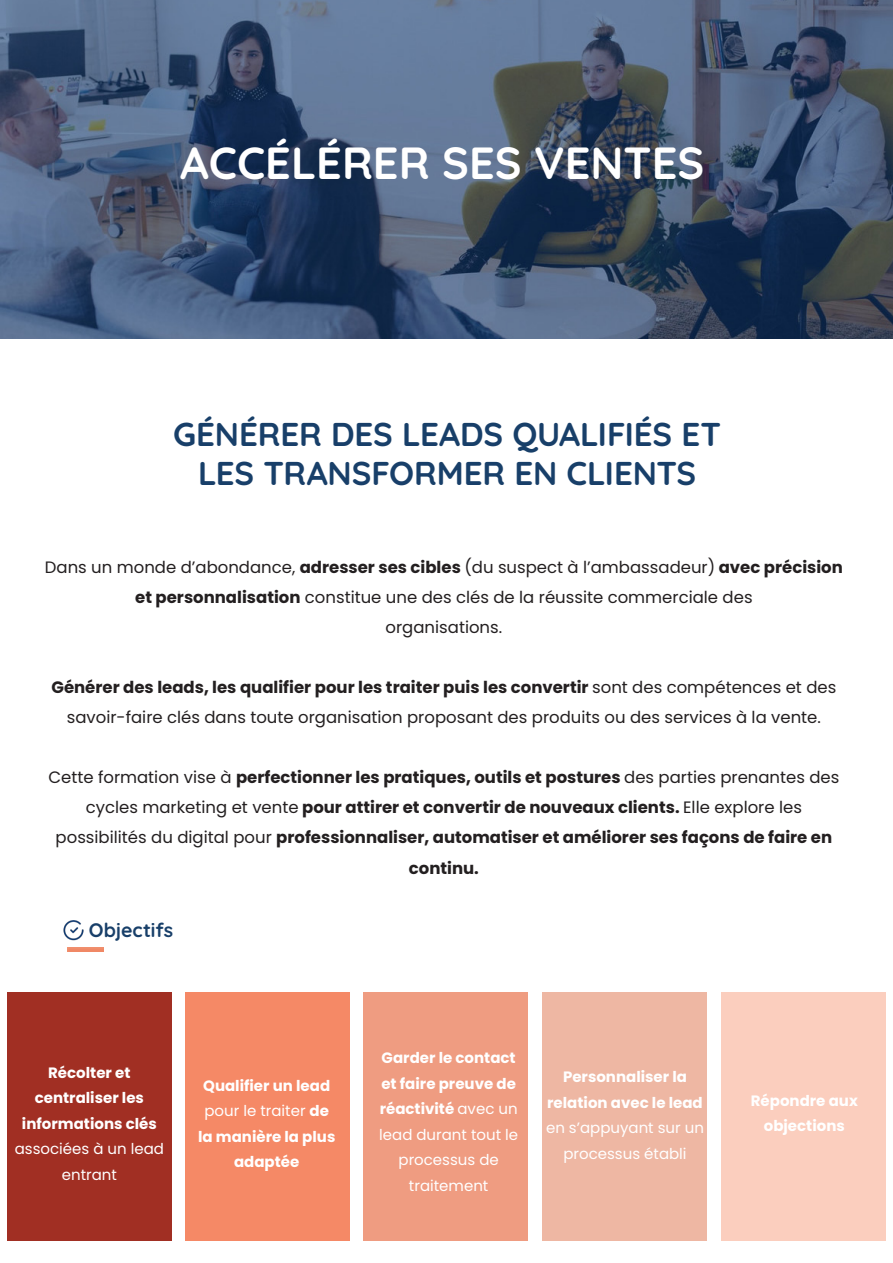
<style>
.page{position:relative;width:893px;height:1263px;background:#fff}
.page>*{position:absolute;margin:0;border:0;box-sizing:border-box;transform-origin:0 0}
.t1{font:300 45px "Quicksand";color:#fff}
.t2{font:300 33px/39.6px "Quicksand";letter-spacing:-.005em;color:#183f69;text-align:center}
.t3{font:300 19.5px "Quicksand";letter-spacing:-.005em;color:#183f69}
.t4{font:16.5px/30px "Poppins";color:#231f20;text-align:center}
.t5{font:700 16.5px/30px "Poppins";color:#231f20;text-align:center}
.t6{font:700 15px/25.5px "Poppins";color:#fff;text-align:center}
.t7{font:15px/25.5px "Poppins";color:#fff;text-align:center}
.s1{font-weight:700}
.s2{font-weight:400}
</style>
<div class="page">
<img style="left:0;top:0;width:893px;height:339px">
<img style="left:67px;top:948px;width:36px;height:3px">
<div style="left:186px;top:992px;width:164px;height:249px;background:#f58966"></div>
<div style="left:363px;top:992px;width:165px;height:249px;background:#ef9c81"></div>
<div style="left:542px;top:992px;width:165px;height:249px;background:#eeb7a3"></div>
<div style="left:721px;top:992px;width:164px;height:249px;background:#fbcebe"></div>
<img style="left:63px;top:921px;width:21px;height:20px">
<div style="left:7px;top:992px;width:165px;height:249px;background:#a12f23"></div>
<p class="t1" style="left:180px;top:128px;width:526px">ACCÉLÉRER SES VENTES</p>
<p class="t2" style="left:173px;top:411px;width:549px">GÉNÉRER DES LEADS QUALIFIÉS ET<br>LES TRANSFORMER EN CLIENTS</p>
<p class="t4" style="left:45px;top:553px;width:799px">Dans un monde d’abondance, <span class="s1">adresser ses cibles</span> (du suspect à l’ambassadeur) <span class="s1">avec précision et personnalisation</span> constitue une des clés de la réussite commerciale des</p>
<p class="t4" style="left:386px;top:613px;width:118px">organisations.</p>
<p class="t4" style="left:51px;top:673px;width:786px"><span class="s1">Générer des leads, les qualifier pour les traiter puis les convertir</span> sont des compétences et des savoir-faire clés dans toute organisation proposant des produits ou des services à la vente.</p>
<p class="t5" style="left:48px;top:763px;width:792px"><span class="s2">Cette formation vise à</span> perfectionner les pratiques, outils et postures <span class="s2">des parties prenantes des cycles marketing et vente</span> pour attirer et convertir de nouveaux clients. <span class="s2">Elle explore les</span></p>
<p class="t5" style="left:56px;top:823px;width:778px"><span class="s2">possibilités du digital pour</span> professionnaliser, automatiser et améliorer ses façons de faire en continu.</p>
<p class="t3" style="left:89px;top:915px;width:86px">Objectifs</p>
<p class="t6" style="left:48px;top:1060px;width:84px">Récolter et</p>
<p class="t6" style="left:15px;top:1085px;width:151px">centraliser les informations clés <span class="s2">associées à un lead entrant</span></p>
<p class="t6" style="left:198px;top:1073px;width:139px">Qualifier un lead <span class="s2">pour le traiter</span> de la manière la plus adaptée</p>
<p class="t6" style="left:379px;top:1045px;width:140px">Garder le contact et faire preuve de réactivité <span class="s2">avec un lead durant tout le processus de</span></p>
<p class="t7" style="left:409px;top:1173px;width:81px">traitement</p>
<p class="t6" style="left:563px;top:1064px;width:126px">Personnaliser la</p>
<p class="t7" style="left:546px;top:1090px;width:159px"><span class="s1">relation avec le lead </span>en s’appuyant sur un processus établi</p>
<p class="t6" style="left:751px;top:1088px;width:109px">Répondre aux</p>
<p class="t6" style="left:764px;top:1113px;width:83px">objections</p>
</div>
